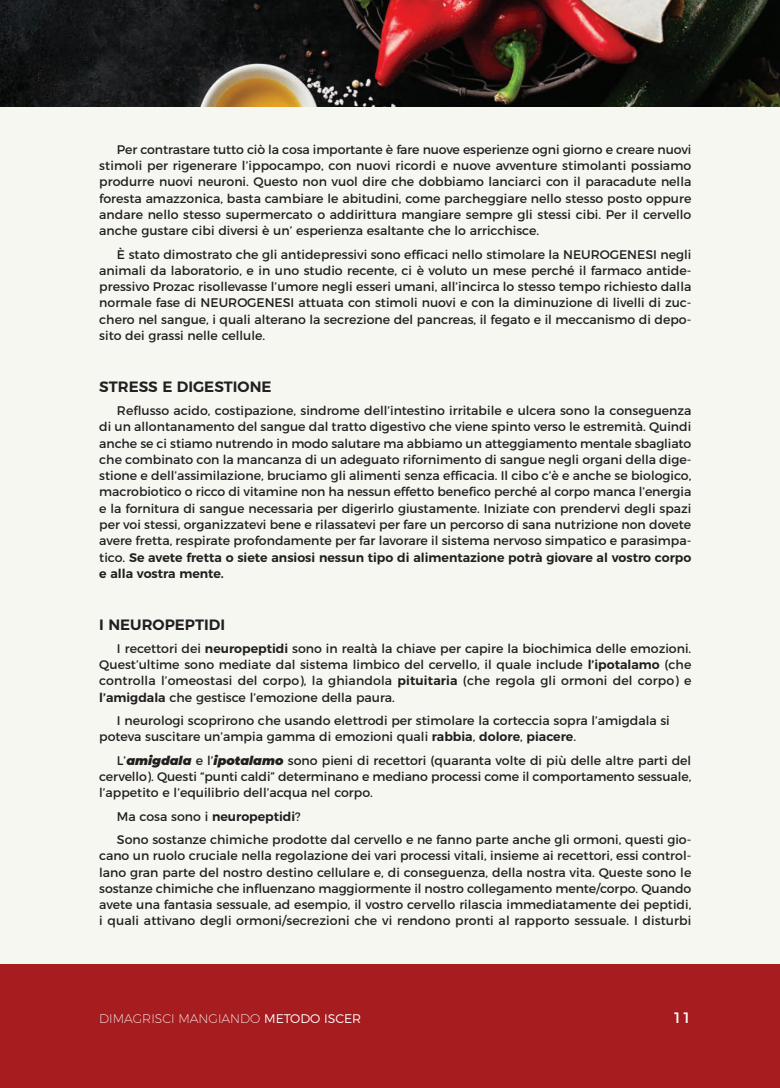
<style>
.page{position:relative;width:780px;height:1088px;background:#fff}
.page>*{position:absolute;margin:0;border:0;box-sizing:border-box;transform-origin:0 0}
.t1{font:600 15px "Montserrat";color:#231f20}
.t2{font:15px "Montserrat";color:#fff}
.t3{font:12.5px/16.2px "Montserrat";color:#231f20;text-align:justify}
.t4{font:200 12.5px "Montserrat";color:#fff}
.s1{font-weight:600}
.s2{font-weight:900;font-style:italic}
.s3{font-weight:300}
</style>
<div class="page">
<div style="left:18px;top:18px;width:761px;height:1052px;background:#f7f7f2"></div>
<div style="left:18px;top:964px;width:761px;height:124px;background:#a61c1f"></div>
<img style="left:18px;top:0;width:761px;height:106px">
<div style="left:0;top:18px;width:18px;height:1052px;background:#f7f7f2"></div>
<div style="left:0;top:964px;width:18px;height:124px;background:#a61c1f"></div>
<div style="left:0;top:0;width:18px;height:106px;background:linear-gradient(to bottom,#1a1d21,#0a0b0a)"></div>
<p class="t3" style="left:99px;top:142px;width:593px;text-indent:18px">Per contrastare tutto ciò la cosa importante è fare nuove esperienze ogni giorno e creare nuovi stimoli per rigenerare l’ippocampo, con nuovi ricordi e nuove avventure stimolanti possiamo produrre nuovi neuroni. Questo non vuol dire che dobbiamo lanciarci con il paracadute nella foresta amazzonica, basta cambiare le abitudini, come parcheggiare nello stesso posto oppure andare nello stesso supermercato o addirittura mangiare sempre gli stessi cibi. Per il cervello anche gustare cibi diversi è un’ esperienza esaltante che lo arricchisce.</p>
<p class="t3" style="left:99px;top:247px;width:593px;text-indent:18px">È stato dimostrato che gli antidepressivi sono efficaci nello stimolare la NEUROGENESI negli animali da laboratorio, e in uno studio recente, ci è voluto un mese perché il farmaco antide&shy;pressivo Prozac risollevasse l’umore negli esseri umani, all’incirca lo stesso tempo richiesto dalla normale fase di NEUROGENESI attuata con stimoli nuovi e con la diminuzione di livelli di zuc&shy;chero nel sangue, i quali alterano la secrezione del pancreas, il fegato e il meccanismo di depo&shy;sito dei grassi nelle cellule.</p>
<p class="t1" style="left:99px;top:381px;width:174px">STRESS E DIGESTIONE</p>
<p class="t3" style="left:99px;top:403px;width:593px;text-indent:18px">Reflusso acido, costipazione, sindrome dell’intestino irritabile e ulcera sono la conseguenza di un allontanamento del sangue dal tratto digestivo che viene spinto verso le estremità. Quindi anche se ci stiamo nutrendo in modo salutare ma abbiamo un atteggiamento mentale sbagliato che combinato con la mancanza di un adeguato rifornimento di sangue negli organi della dige&shy;stione e dell’assimilazione, bruciamo gli alimenti senza efficacia. Il cibo c’è e anche se biologico, macrobiotico o ricco di vitamine non ha nessun effetto benefico perché al corpo manca l’energia e la fornitura di sangue necessaria per digerirlo giustamente. Iniziate con prendervi degli spazi per voi stessi, organizzatevi bene e rilassatevi per fare un percorso di sana nutrizione non dovete avere fretta, respirate profondamente per far lavorare il sistema nervoso simpatico e parasimpa&shy;tico. <span class="s1">Se avete fretta o siete ansiosi nessun tipo di alimentazione potrà giovare al vostro corpo e alla vostra mente.</span></p>
<p class="t1" style="left:99px;top:618px;width:127px">I NEUROPEPTIDI</p>
<p class="t3" style="left:99px;top:641px;width:593px;text-indent:18px">I recettori dei <span class="s1">neuropeptidi</span> sono in realtà la chiave per capire la biochimica delle emozioni.<br>Quest’ultime sono mediate dal sistema limbico del cervello, il quale include <span class="s1">l’ipotalamo</span> (che controlla l’omeostasi del corpo), la ghiandola <span class="s1">pituitaria</span> (che regola gli ormoni del corpo) e <span class="s1">l’amigdala</span> che gestisce l’emozione della paura.</p>
<p class="t3" style="left:99px;top:713px;width:572px;text-indent:18px">I neurologi scoprirono che usando elettrodi per stimolare la corteccia sopra l’amigdala si poteva suscitare un’ampia gamma di emozioni quali <span class="s1">rabbia</span>, <span class="s1">dolore</span>, <span class="s1">piacere</span>.</p>
<p class="t3" style="left:99px;top:753px;width:593px;text-indent:18px">L’<span class="s2">amigdala</span> e l’<span class="s2">ipotalamo</span> sono pieni di recettori (quaranta volte di più delle altre parti del cervello). Questi “punti caldi” determinano e mediano processi come il comportamento sessuale, l’appetito e l’equilibrio dell’acqua nel corpo.</p>
<p class="t3" style="left:117px;top:809px;width:185px">Ma cosa sono i <span class="s1">neuropeptidi</span>?</p>
<p class="t3" style="left:99px;top:832px;width:593px;text-indent:18px">Sono sostanze chimiche prodotte dal cervello e ne fanno parte anche gli ormoni, questi gio&shy;cano un ruolo cruciale nella regolazione dei vari processi vitali, insieme ai recettori, essi control&shy;lano gran parte del nostro destino cellulare e, di conseguenza, della nostra vita. Queste sono le sostanze chimiche che influenzano maggiormente il nostro collegamento mente/corpo. Quando avete una fantasia sessuale, ad esempio, il vostro cervello rilascia immediatamente dei peptidi, i quali attivano degli ormoni/secrezioni che vi rendono pronti al rapporto sessuale. I disturbi</p>
<p class="t4" style="left:99px;top:1011px;width:263px">DIMAGRISCI MANGIANDO <span class="s3">METODO ISCER</span></p>
<p class="t2" style="left:672px;top:1011px;width:20px">11</p>
</div>
